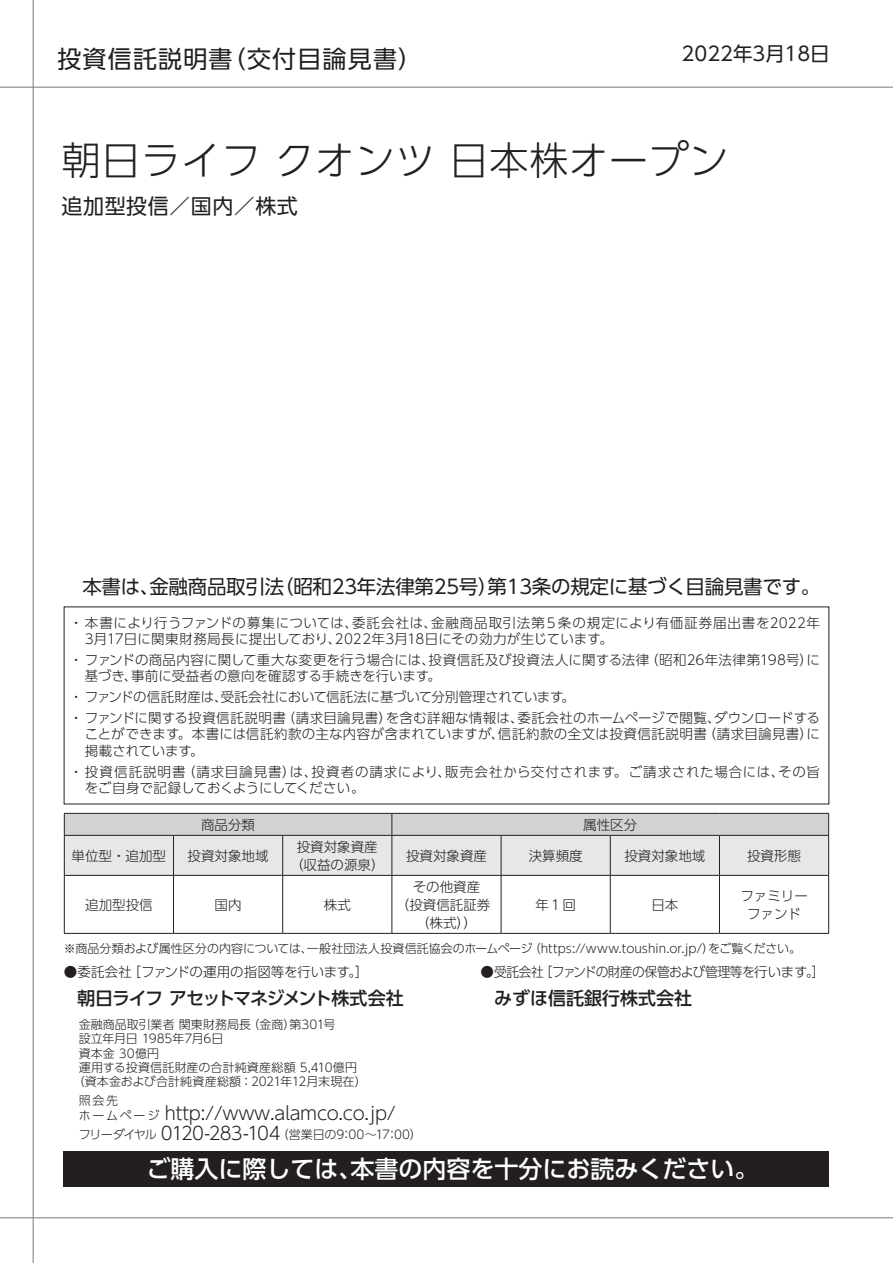
<style>
.page{position:relative;width:893px;height:1263px;background:#fff}
.page>*{position:absolute;margin:0;border:0;box-sizing:border-box;transform-origin:0 0}
.t1{font:300 39px "UD Shin Go Pro";letter-spacing:.025em;color:#231f20}
.t2{font:500 24px "UD Shin Go Pro";color:#fff}
.t3{font:24px "UD Shin Go Pro";letter-spacing:.05em;color:#231f20}
.t4{font:21px "UD Shin Go Pro";letter-spacing:.025em;color:#231f20}
.t5{font:19.5px "UD Shin Go Pro";letter-spacing:-.015em;color:#231f20}
.t6{font:300 18px "UD Shin Go Pro";letter-spacing:-.015em;color:#231f20}
.t7{font:500 18px "UD Shin Go Pro";letter-spacing:-.07em;color:#231f20}
.t8{font:500 18px "UD Shin Go Pro";letter-spacing:-.01em;color:#231f20}
.t9{font:300 13.5px/18px "UD Shin Go Pro";letter-spacing:.005em;color:#231f20;text-align:center}
.t10{font:300 13.5px/16.5px "UD Shin Go Pro";letter-spacing:.025em;color:#231f20}
.t11{font:300 13.5px/16.5px "UD Shin Go Pro";letter-spacing:.05em;color:#231f20}
.t12{font:300 13.5px "UD Shin Go Pro";letter-spacing:-.045em;color:#231f20}
.t13{font:300 12px "UD Shin Go Pro";letter-spacing:.005em;color:#231f20}
.t14{font:300 12px "UD Shin Go Pro";letter-spacing:-.015em;color:#231f20}
.s1{font-size:12px}
.s2{font-size:18px}
</style>
<div class="page">
<svg style="left:64px;top:813px;width:765px;height:120px"></svg>
<hr style="left:64px;top:835px;width:109px;height:1px;background:#231f20">
<hr style="left:64px;top:836px;width:1px;height:39px;background:#231f20">
<hr style="left:173px;top:835px;width:110px;height:1px;background:#231f20">
<hr style="left:173px;top:836px;width:1px;height:39px;background:#231f20">
<hr style="left:283px;top:835px;width:109px;height:1px;background:#231f20">
<hr style="left:282px;top:836px;width:1px;height:39px;background:#231f20">
<hr style="left:392px;top:835px;width:109px;height:1px;background:#231f20">
<hr style="left:392px;top:836px;width:1px;height:39px;background:#231f20">
<hr style="left:501px;top:835px;width:109px;height:1px;background:#231f20">
<hr style="left:501px;top:836px;width:1px;height:39px;background:#231f20">
<hr style="left:610px;top:835px;width:109px;height:1px;background:#231f20">
<hr style="left:610px;top:836px;width:1px;height:39px;background:#231f20">
<hr style="left:719px;top:835px;width:110px;height:1px;background:#231f20">
<hr style="left:719px;top:836px;width:1px;height:39px;background:#231f20">
<hr style="left:828px;top:836px;width:1px;height:39px;background:#231f20">
<hr style="left:64px;top:875px;width:109px;height:1px;background:#231f20">
<hr style="left:64px;top:876px;width:1px;height:57px;background:#231f20">
<hr style="left:173px;top:875px;width:110px;height:1px;background:#231f20">
<hr style="left:173px;top:876px;width:1px;height:57px;background:#231f20">
<hr style="left:283px;top:875px;width:109px;height:1px;background:#231f20">
<hr style="left:282px;top:876px;width:1px;height:57px;background:#231f20">
<hr style="left:392px;top:875px;width:109px;height:1px;background:#231f20">
<hr style="left:392px;top:876px;width:1px;height:57px;background:#231f20">
<hr style="left:501px;top:875px;width:109px;height:1px;background:#231f20">
<hr style="left:501px;top:876px;width:1px;height:57px;background:#231f20">
<hr style="left:610px;top:875px;width:109px;height:1px;background:#231f20">
<hr style="left:610px;top:876px;width:1px;height:57px;background:#231f20">
<hr style="left:719px;top:875px;width:110px;height:1px;background:#231f20">
<hr style="left:719px;top:876px;width:1px;height:57px;background:#231f20">
<hr style="left:828px;top:876px;width:1px;height:57px;background:#231f20">
<hr style="left:64px;top:933px;width:109px;height:1px;background:#231f20">
<hr style="left:173px;top:933px;width:110px;height:1px;background:#231f20">
<hr style="left:283px;top:933px;width:109px;height:1px;background:#231f20">
<hr style="left:392px;top:933px;width:109px;height:1px;background:#231f20">
<hr style="left:501px;top:933px;width:109px;height:1px;background:#231f20">
<hr style="left:610px;top:933px;width:109px;height:1px;background:#231f20">
<hr style="left:719px;top:933px;width:110px;height:1px;background:#231f20">
<div style="left:64px;top:1151px;width:765px;height:36px;background:#231f20"></div>
<hr style="left:0;top:1217px;width:893px;height:1px;background:#808285">
<hr style="left:33px;top:0;width:1px;height:1263px;background:#808285">
<hr style="left:0;top:87px;width:893px;height:1px;background:#808285">
<h2 class="t3" style="left:57px;top:39px;width:366px">投資信託説明書（交付目論見書）</h2>
<h3 class="t5" style="left:682px;top:38px;width:149px">2022年3月18日</h3>
<h1 class="t1" style="left:62px;top:128px;width:668px">朝日ライフクオンツ日本株オープン</h1>
<h3 class="t4" style="left:62px;top:189px;width:238px">追加型投信／国内／株式</h3>
<h3 class="t5" style="left:82px;top:571px;width:739px">本書は、金融商品取引法（昭和23年法律第25号）第13条の規定に基づく目論見書です。</h3>
<p class="t10" style="left:85px;top:614px;width:737px;text-indent:-15px">・ 本書により行うファンドの募集については、委託会社は、金融商品取引法第５条の規定により有価証券届出書を2022年<br>3月17日に関東財務局長に提出しており、2022年3月18日にその効力が生じています。</p>
<p class="t9" style="left:85px;top:651px;width:737px;line-height:16.5px;text-align:left;text-indent:-15px">・ ファンドの商品内容に関して重大な変更を行う場合には、投資信託及び投資法人に関する法律（昭和26年法律第198号）に基づき、事前に受益者の意向を確認する手続きを行います。</p>
<p class="t9" style="left:70px;top:686px;width:752px;line-height:20.7px;text-align:left">・ ファンドの信託財産は、受託会社において信託法に基づいて分別管理されています。<br>・ ファンドに関する投資信託説明書（請求目論見書）を含む詳細な情報は、委託会社のホームページで閲覧、ダウンロードする</p>
<p class="t9" style="left:85px;top:725px;width:737px;line-height:16.5px;text-align:left">ことができます。本書には信託約款の主な内容が含まれていますが、信託約款の全文は投資信託説明書（請求目論見書）に掲載されています。</p>
<p class="t11" style="left:85px;top:763px;width:737px;text-indent:-15px">・ 投資信託説明書（請求目論見書）は、投資者の請求により、販売会社から交付されます。ご請求された場合には、その旨をご自身で記録しておくようにしてください。</p>
<p class="t9" style="left:201px;top:815px;width:55px">商品分類</p>
<p class="t9" style="left:583px;top:815px;width:55px">属性区分</p>
<p class="t9" style="left:72px;top:846px;width:96px">単位型・追加型</p>
<p class="t9" style="left:188px;top:846px;width:83px">投資対象地域</p>
<p class="t9" style="left:290px;top:837px;width:96px">投資対象資産（収益の源泉）</p>
<p class="t9" style="left:406px;top:846px;width:82px">投資対象資産</p>
<p class="t9" style="left:529px;top:846px;width:55px">決算頻度</p>
<p class="t9" style="left:624px;top:846px;width:82px">投資対象地域</p>
<p class="t9" style="left:747px;top:846px;width:55px">投資形態</p>
<p class="t9" style="left:85px;top:895px;width:69px">追加型投信</p>
<p class="t9" style="left:215px;top:895px;width:28px">国内</p>
<p class="t9" style="left:324px;top:895px;width:28px">株式</p>
<p class="t9" style="left:396px;top:877px;width:96px">その他資産<br>（投資信託証券（株式））</p>
<p class="t9" style="left:535px;top:895px;width:42px">年１回</p>
<p class="t9" style="left:651px;top:895px;width:28px">日本</p>
<p class="t9" style="left:740px;top:886px;width:69px">ファミリーファンド</p>
<p class="t13" style="left:64px;top:938px;width:739px">※商品分類および属性区分の内容については、一般社団法人投資信託協会のホームページ（https://www.toushin.or.jp/）をご覧ください。</p>
<p class="t9" style="left:64px;top:962px;width:306px">●委託会社［ファンドの運用の指図等を行います。］</p>
<h3 class="t7" style="left:77px;top:984px;width:328px">朝日ライフ アセットマネジメント株式会社</h3>
<p class="t13" style="left:79px;top:1015px;width:258px">金融商品取引業者関東財務局長（金商）第301号</p>
<p class="t14" style="left:79px;top:1029px;width:146px">設立年月日 1985年7月6日</p>
<p class="t13" style="left:79px;top:1043px;width:82px">資本金 30億円</p>
<p class="t13" style="left:79px;top:1058px;width:280px">運用する投資信託財産の合計純資産総額 5,410億円</p>
<p class="t13" style="left:73px;top:1072px;width:296px">（資本金および合計純資産総額：2021年12月末現在）</p>
<p class="t13" style="left:79px;top:1090px;width:41px">照会先</p>
<h3 class="t6" style="left:79px;top:1099px;width:319px"><span class="s1">ホームページ</span> http://www.alamco.co.jp/</h3>
<p class="t14" style="left:79px;top:1125px;width:345px">フリーダイヤル <span class="s2">0120-283-104</span>（営業日の9：00〜17：00）</p>
<p class="t12" style="left:480px;top:961px;width:346px">●受託会社［ファンドの財産の保管および管理等を行います。］</p>
<h3 class="t8" style="left:494px;top:984px;width:199px">みずほ信託銀行株式会社</h3>
<h2 class="t2" style="left:146px;top:1150px;width:614px">ご購入に際しては、本書の内容を十分にお読みください。</h2>
</div>
